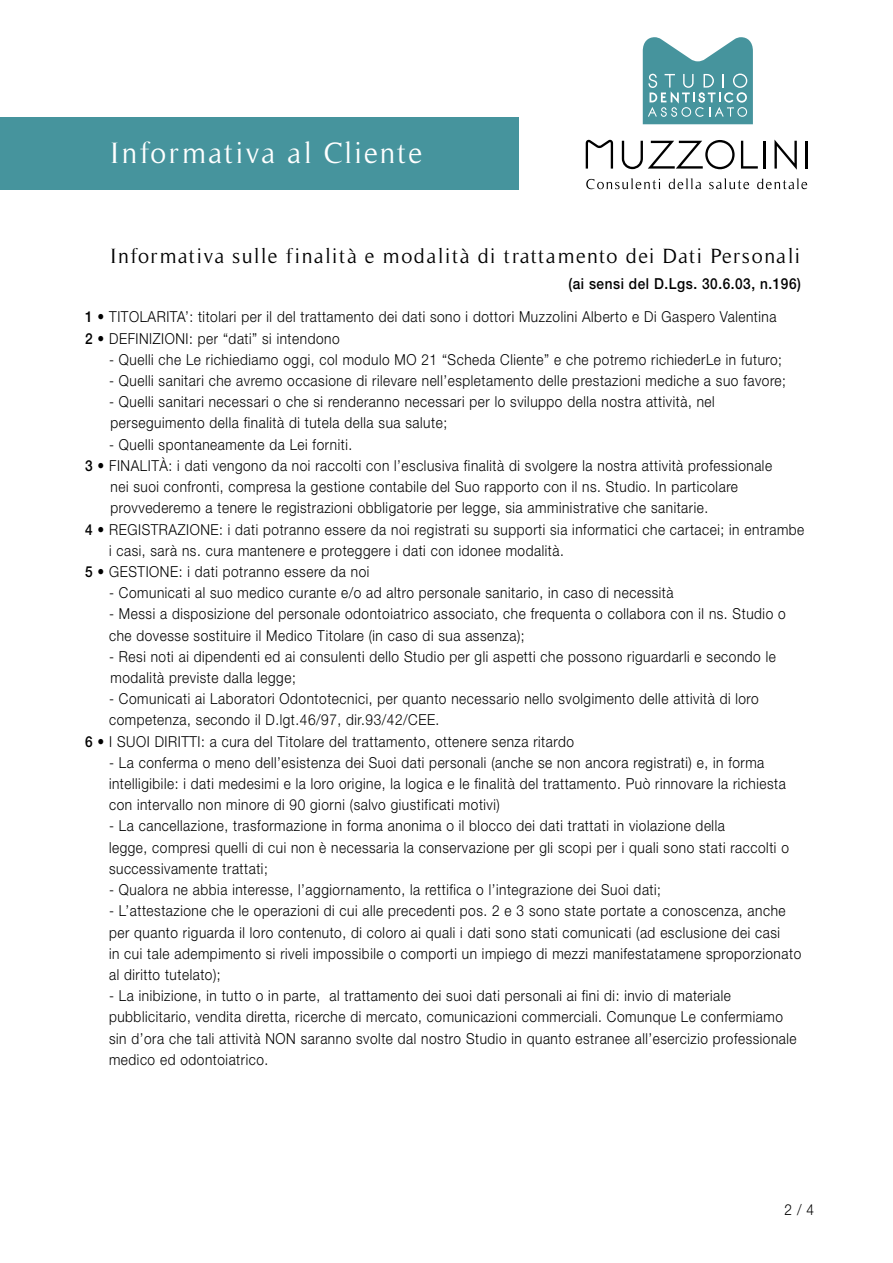
<style>
.page{position:relative;width:893px;height:1263px;background:#fff}
.page>*{position:absolute;margin:0;border:0;box-sizing:border-box;transform-origin:0 0}
.t1{font:30px "Timeless";letter-spacing:.075em;color:#fff}
.t2{font:21px "Timeless";letter-spacing:.07em;color:#000}
.t3{font:300 15.15px/21.1px "Helvetica Neue";letter-spacing:.04em;color:#000;scale:.9 1}
.t4{font:500 15.15px "Helvetica Neue";letter-spacing:.04em;color:#000;scale:.9 1}
.s1{font-weight:500}
</style>
<div class="page">
<div style="left:0;top:117px;width:519px;height:72px;background:#46949d"></div>
<svg style="left:586px;top:140px;width:27px;height:29px"></svg>
<svg style="left:622px;top:140px;width:113px;height:29px"></svg>
<svg style="left:741px;top:141px;width:17px;height:28px"></svg>
<hr style="left:763px;top:141px;width:3px;height:28px;background:#000">
<svg style="left:774px;top:140px;width:23px;height:30px"></svg>
<hr style="left:806px;top:141px;width:2px;height:28px;background:#000">
<svg style="left:643px;top:37px;width:110px;height:87px"></svg>
<svg style="left:586px;top:178px;width:74px;height:11px"></svg>
<svg style="left:669px;top:178px;width:32px;height:11px"></svg>
<svg style="left:709px;top:178px;width:40px;height:11px"></svg>
<svg style="left:757px;top:178px;width:50px;height:11px"></svg>
<h1 class="t1" style="left:111px;top:136px;width:314px">Informativa al Cliente</h1>
<h2 class="t2" style="left:111px;top:244px;width:691px">Informativa sulle finalità e modalità di trattamento dei Dati Personali</h2>
<p class="t4" style="left:568px;top:274px;width:260px">(ai sensi del D.Lgs. 30.6.03, n.196)</p>
<p class="t3" style="left:85px;top:306px;width:770px"><span class="s1">1 •</span> TITOLARITA’: titolari per il del trattamento dei dati sono i dottori Muzzolini Alberto e Di Gaspero Valentina<br><span class="s1">2 •</span> DEFINIZIONI: per “dati” si intendono</p>
<p class="t3" style="left:109px;top:348px;width:749px">- Quelli che Le richiediamo oggi, col modulo MO 21 “Scheda Cliente” e che potremo richiederLe in futuro;</p>
<p class="t3" style="left:109px;top:370px;width:754px">- Quelli sanitari che avremo occasione di rilevare nell’espletamento delle prestazioni mediche a suo favore;</p>
<p class="t3" style="left:109px;top:391px;width:674px">- Quelli sanitari necessari o che si renderanno necessari per lo sviluppo della nostra attività, nel perseguimento della finalità di tutela della sua salute;</p>
<p class="t3" style="left:109px;top:433px;width:272px">- Quelli spontaneamente da Lei forniti.</p>
<p class="t3" style="left:85px;top:455px;width:765px"><span class="s1">3 •</span> FINALITÀ: i dati vengono da noi raccolti con l’esclusiva finalità di svolgere la nostra attività professionale</p>
<p class="t3" style="left:111px;top:476px;width:699px">nei suoi confronti, compresa la gestione contabile del Suo rapporto con il ns. Studio. In particolare</p>
<p class="t3" style="left:111px;top:497px;width:666px">provvederemo a tenere le registrazioni obbligatorie per legge, sia amministrative che sanitarie.</p>
<p class="t3" style="left:85px;top:518px;width:801px"><span class="s1">4 •</span> REGISTRAZIONE: i dati potranno essere da noi registrati su supporti sia informatici che cartacei; in entrambe</p>
<p class="t3" style="left:109px;top:539px;width:507px">i casi, sarà ns. cura mantenere e proteggere i dati con idonee modalità.</p>
<p class="t3" style="left:85px;top:561px;width:317px"><span class="s1">5 •</span> GESTIONE: i dati potranno essere da noi</p>
<p class="t3" style="left:109px;top:582px;width:629px">- Comunicati al suo medico curante e/o ad altro personale sanitario, in caso di necessità</p>
<p class="t3" style="left:109px;top:603px;width:753px">- Messi a disposizione del personale odontoiatrico associato, che frequenta o collabora con il ns. Studio o che dovesse sostituire il Medico Titolare (in caso di sua assenza);</p>
<p class="t3" style="left:109px;top:645px;width:742px">- Resi noti ai dipendenti ed ai consulenti dello Studio per gli aspetti che possono riguardarli e secondo le modalità previste dalla legge;</p>
<p class="t3" style="left:109px;top:688px;width:723px">- Comunicati ai Laboratori Odontotecnici, per quanto necessario nello svolgimento delle attività di loro</p>
<p class="t3" style="left:109px;top:709px;width:369px">competenza, secondo il D.lgt.46/97, dir.93/42/CEE.</p>
<p class="t3" style="left:85px;top:730px;width:545px"><span class="s1">6 •</span> I SUOI DIRITTI: a cura del Titolare del trattamento, ottenere senza ritardo</p>
<p class="t3" style="left:109px;top:751px;width:753px">- La conferma o meno dell’esistenza dei Suoi dati personali (anche se non ancora registrati) e, in forma intelligibile: i dati medesimi e la loro origine, la logica e le finalità del trattamento. Può rinnovare la richiesta con intervallo non minore di 90 giorni (salvo giustificati motivi)</p>
<p class="t3" style="left:109px;top:815px;width:757px">- La cancellazione, trasformazione in forma anonima o il blocco dei dati trattati in violazione della<br>legge, compresi quelli di cui non è necessaria la conservazione per gli scopi per i quali sono stati raccolti o successivamente trattati;</p>
<p class="t3" style="left:109px;top:879px;width:615px">- Qualora ne abbia interesse, l’aggiornamento, la rettifica o l’integrazione dei Suoi dati;</p>
<p class="t3" style="left:109px;top:900px;width:771px">- L’attestazione che le operazioni di cui alle precedenti pos. 2 e 3 sono state portate a conoscenza, anche per quanto riguarda il loro contenuto, di coloro ai quali i dati sono stati comunicati (ad esclusione dei casi<br>in cui tale adempimento si riveli impossibile o comporti un impiego di mezzi manifestatamene sproporzionato al diritto tutelato);</p>
<p class="t3" style="left:109px;top:985px;width:766px">- La inibizione, in tutto o in parte, al trattamento dei suoi dati personali ai fini di: invio di materiale pubblicitario, vendita diretta, ricerche di mercato, comunicazioni commerciali. Comunque Le confermiamo sin d’ora che tali attività NON saranno svolte dal nostro Studio in quanto estranee all’esercizio professionale medico ed odontoiatrico.</p>
<p class="t3" style="left:784px;top:1199px;width:34px">2 / 4</p>
</div>
